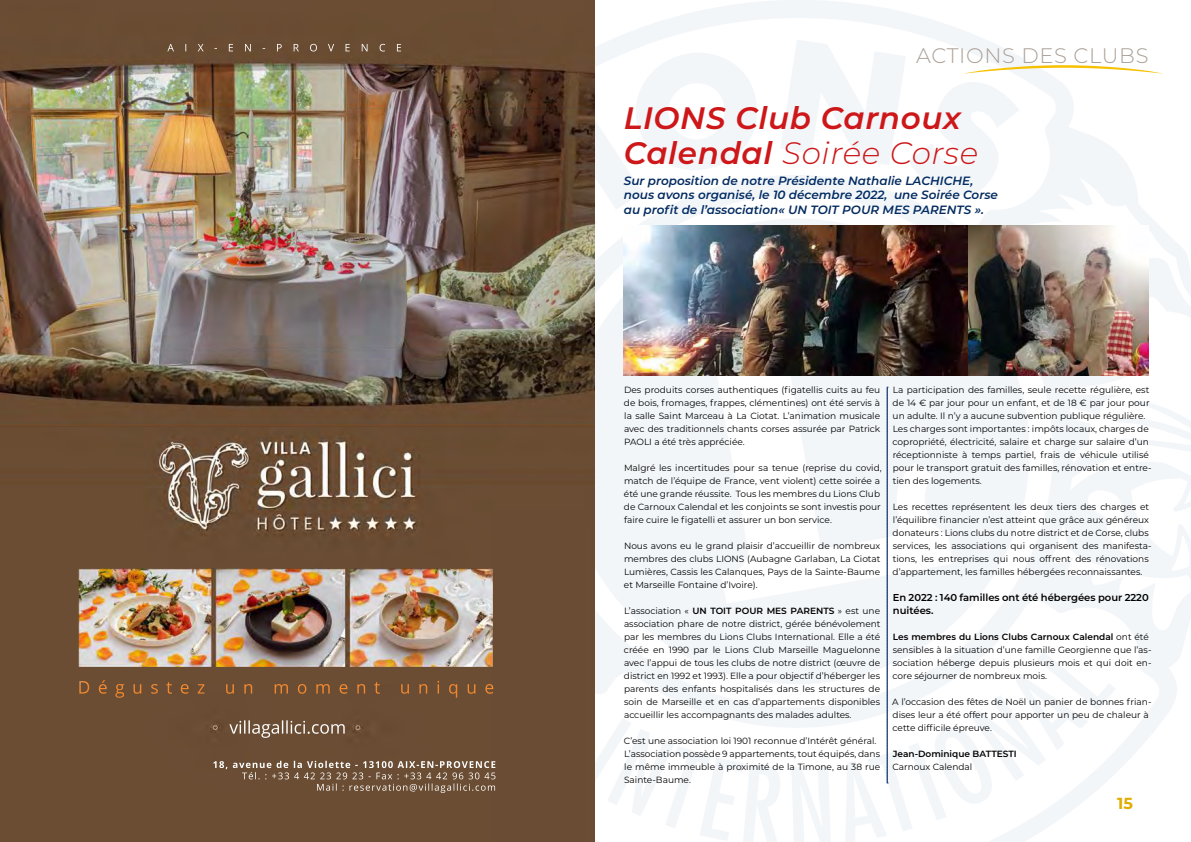
<style>
.page{position:relative;width:1191px;height:842px;background:#fff}
.page>*{position:absolute;margin:0;border:0;box-sizing:border-box;transform-origin:0 0}
.t1{font:italic 600 31px/35px "Montserrat";letter-spacing:.02em;color:#cd1719}
.t2{font:300 21px "Montserrat";letter-spacing:.03em;color:#aaa097}
.t3{font:700 16px "Montserrat";color:#e0ad00}
.t4{font:italic 600 12px/14.4px "Montserrat";color:#042b60}
.t5{font:600 10px/13px "Montserrat";color:#000}
.t6{font:9px/13px "Montserrat";color:#000}
.t7{font:600 9px "Montserrat";color:#000}
.s1{font-weight:300}
.s2{font-weight:600}
</style>
<div class="page">
<svg style="left:595px;top:0;width:596px;height:842px"></svg>
<svg style="left:963px;top:65px;width:200px;height:9px"></svg>
<div style="left:0;top:487px;width:595px;height:355px;background:#6a4d33"></div>
<img style="left:0;top:115px;width:595px;height:233px">
<img style="left:0;top:477px;width:595px;height:10px">
<img style="left:0;top:348px;width:595px;height:10px">
<img style="left:0;top:426px;width:595px;height:51px">
<img style="left:0;top:358px;width:595px;height:68px">
<img style="left:0;top:108px;width:595px;height:7px">
<img style="left:0;top:0;width:595px;height:108px">
<img style="left:79px;top:569px;width:133px;height:97px">
<img style="left:225px;top:569px;width:121px;height:97px">
<img style="left:212px;top:569px;width:13px;height:97px">
<img style="left:359px;top:569px;width:134px;height:97px">
<img style="left:346px;top:569px;width:13px;height:97px">
<img style="left:624px;top:225px;width:524px;height:151px">
<svg style="left:887px;top:387px;width:1px;height:397px"></svg>
<h2 class="t2" style="left:916px;top:41px;width:234px">ACTIONS DES CLUBS</h2>
<h1 class="t1" style="left:624px;top:99px;width:356px">LIONS Club Carnoux<br>Calendal <span class="s1">Soirée Corse</span></h1>
<h3 class="t4" style="left:624px;top:173px;width:375px">Sur proposition de notre Présidente Nathalie LACHICHE, nous avons organisé, le 10 décembre 2022, une Soirée Corse au profit de l’association« UN TOIT POUR MES PARENTS ».</h3>
<p class="t6" style="left:624px;top:383px;width:258px;text-align:justify">Des produits corses authentiques (figatellis cuits au feu de bois, fromages, frappes, clémentines) ont été servis à la salle Saint Marceau à La Ciotat. L’animation musicale avec des traditionnels chants corses assurée par Patrick PAOLI a été très appréciée.</p>
<p class="t6" style="left:624px;top:461px;width:259px">Malgré les incertitudes pour sa tenue (reprise du covid, match de l’équipe de France, vent violent) cette soirée a été une grande réussite. Tous les membres du Lions Club de Carnoux Calendal et les conjoints se sont investis pour faire cuire le figatelli et assurer un bon service.</p>
<p class="t6" style="left:624px;top:539px;width:258px;text-align:justify">Nous avons eu le grand plaisir d’accueillir de nombreux membres des clubs LIONS (Aubagne Garlaban, La Ciotat Lumières, Cassis les Calanques, Pays de la Sainte-Baume et Marseille Fontaine d’Ivoire).</p>
<p class="t6" style="left:624px;top:604px;width:258px;text-align:justify">L’association « <span class="s2">UN TOIT POUR MES PARENTS</span> » est une association phare de notre district, gérée bénévolement par les membres du Lions Clubs International. Elle a été créée en 1990 par le Lions Club Marseille Maguelonne avec l’appui de tous les clubs de notre district (œuvre de district en 1992 et 1993). Elle a pour objectif d’héberger les parents des enfants hospitalisés dans les structures de soin de Marseille et en cas d’appartements disponibles accueillir les accompagnants des malades adultes.</p>
<p class="t6" style="left:624px;top:734px;width:258px">C’est une association loi 1901 reconnue d’Intérêt général.<br>L’association possède 9 appartements, tout équipés, dans le même immeuble à proximité de la Timone, au 38 rue Sainte-Baume.</p>
<p class="t6" style="left:892px;top:383px;width:260px">La participation des familles, seule recette régulière, est de 14 € par jour pour un enfant, et de 18 € par jour pour un adulte. Il n’y a aucune subvention publique régulière.<br>Les charges sont importantes : impôts locaux, charges de copropriété, électricité, salaire et charge sur salaire d’un réceptionniste à temps partiel, frais de véhicule utilisé pour le transport gratuit des familles, rénovation et entre&shy;tien des logements.</p>
<p class="t6" style="left:892px;top:500px;width:260px">Les recettes représentent les deux tiers des charges et l’équilibre financier n’est atteint que grâce aux généreux donateurs : Lions clubs du notre district et de Corse, clubs services, les associations qui organisent des manifesta&shy;tions, les entreprises qui nous offrent des rénovations d’appartement, les familles hébergées reconnaissantes.</p>
<p class="t5" style="left:892px;top:590px;width:257px">En 2022 : 140 familles ont été hébergées pour 2220 nuitées.</p>
<p class="t6" style="left:892px;top:630px;width:260px"><span class="s2">Les membres du Lions Clubs Carnoux Calendal</span> ont été sensibles à la situation d’une famille Georgienne que l’as&shy;sociation héberge depuis plusieurs mois et qui doit en&shy;core séjourner de nombreux mois.</p>
<p class="t6" style="left:892px;top:695px;width:261px">A l’occasion des fêtes de Noël un panier de bonnes frian&shy;dises leur a été offert pour apporter un peu de chaleur à cette difficile épreuve.</p>
<p class="t7" style="left:893px;top:747px;width:125px">Jean-Dominique BATTESTI</p>
<p class="t6" style="left:892px;top:760px;width:81px">Carnoux Calendal</p>
<h3 class="t3" style="left:1117px;top:792px;width:17px">15</h3>
</div>
